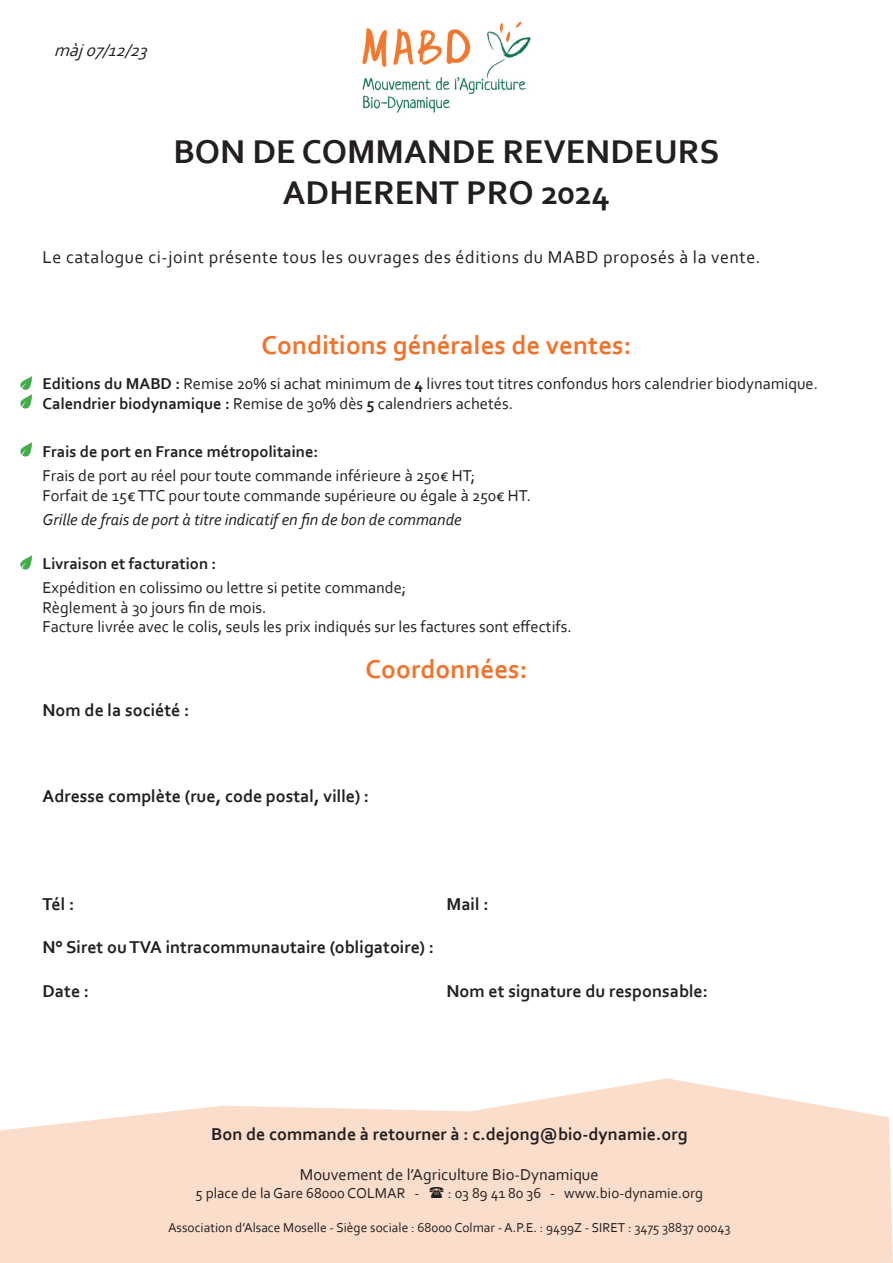
<style>
.page{position:relative;width:893px;height:1263px;background:#fff}
.page>*{position:absolute;margin:0;border:0;box-sizing:border-box;transform-origin:0 0}
.t1{font:700 34.5px/41.4px "Corbel";color:#231f20;text-align:center}
.t2{font:700 27px "Corbel";color:#f2722b}
.t3{font:700 18px "Corbel";color:#231f20}
.t4{font:18px "Corbel";letter-spacing:.03em;color:#231f20}
.t5{font:italic 18px "Corbel";color:#231f20}
.t6{font:16.5px/19.8px "Corbel";color:#231f20}
.t7{font:700 16.5px "Corbel";color:#231f20}
.t8{font:italic 16.5px "Corbel";color:#231f20}
.t9{font:15px "Corbel";color:#231f20}
.t10{font:13.5px "Corbel";color:#231f20}
.s1{font-weight:700}
</style>
<div class="page">
<svg style="left:0;top:1078px;width:893px;height:185px;background:#fbe2d3"></svg>
<img style="left:362px;top:21px;width:169px;height:92px">
<img style="left:20px;top:377px;width:11px;height:32px">
<img style="left:20px;top:556px;width:11px;height:14px">
<img style="left:20px;top:443px;width:11px;height:14px">
<svg style="left:430px;top:1186px;width:14px;height:12px"></svg>
<p class="t5" style="left:54px;top:39px;width:101px">màj 07/12/23</p>
<h1 class="t1" style="left:173px;top:130px;width:547px">BON DE COMMANDE REVENDEURS<br>ADHERENT PRO 2024</h1>
<p class="t4" style="left:43px;top:246px;width:720px">Le catalogue ci-joint présente tous les ouvrages des éditions du MABD proposés à la vente.</p>
<h2 class="t2" style="left:262px;top:328px;width:371px">Conditions générales de ventes:</h2>
<p class="t6" style="left:43px;top:373px;width:777px"><span class="s1">Editions du MABD :</span> Remise 20% si achat minimum de <span class="s1">4</span> livres tout titres confondus hors calendrier biodynamique.<br><span class="s1">Calendrier biodynamique :</span> Remise de 30% dès <span class="s1">5</span> calendriers achetés.</p>
<p class="t7" style="left:43px;top:441px;width:277px">Frais de port en France métropolitaine:</p>
<p class="t6" style="left:43px;top:465px;width:490px">Frais de port au réel pour toute commande inférieure à 250€ HT;<br>Forfait de 15€ TTC pour toute commande supérieure ou égale à 250€ HT.</p>
<p class="t8" style="left:43px;top:509px;width:421px">Grille de frais de port à titre indicatif en fin de bon de commande</p>
<p class="t7" style="left:43px;top:553px;width:175px">Livraison et facturation :</p>
<p class="t6" style="left:43px;top:577px;width:531px">Expédition en colissimo ou lettre si petite commande;<br>Règlement à 30 jours fin de mois.<br>Facture livrée avec le colis, seuls les prix indiqués sur les factures sont effectifs.</p>
<h2 class="t2" style="left:365px;top:652px;width:164px">Coordonnées:</h2>
<p class="t3" style="left:43px;top:699px;width:148px">Nom de la société :</p>
<p class="t3" style="left:43px;top:785px;width:328px">Adresse complète (rue, code postal, ville) :</p>
<p class="t3" style="left:43px;top:893px;width:33px">Tél :</p>
<p class="t3" style="left:446px;top:893px;width:44px">Mail :</p>
<p class="t3" style="left:43px;top:936px;width:393px">N° Siret ou TVA intracommunautaire (obligatoire) :</p>
<p class="t3" style="left:43px;top:979px;width:48px">Date :</p>
<p class="t3" style="left:446px;top:979px;width:263px">Nom et signature du responsable:</p>
<p class="t3" style="left:211px;top:1123px;width:478px">Bon de commande à retourner à : c.dejong@bio-dynamie.org</p>
<p class="t6" style="left:300px;top:1164px;width:300px">Mouvement de l’Agriculture Bio-Dynamique</p>
<p class="t9" style="left:196px;top:1183px;width:226px">5 place de la Gare 68000 COLMAR -</p>
<p class="t9" style="left:448px;top:1183px;width:257px">: 03 89 41 80 36 - www.bio-dynamie.org</p>
<p class="t10" style="left:168px;top:1219px;width:564px">Association d’Alsace Moselle - Siège sociale : 68000 Colmar - A.P.E. : 9499Z - SIRET : 3475 38837 00043</p>
</div>
